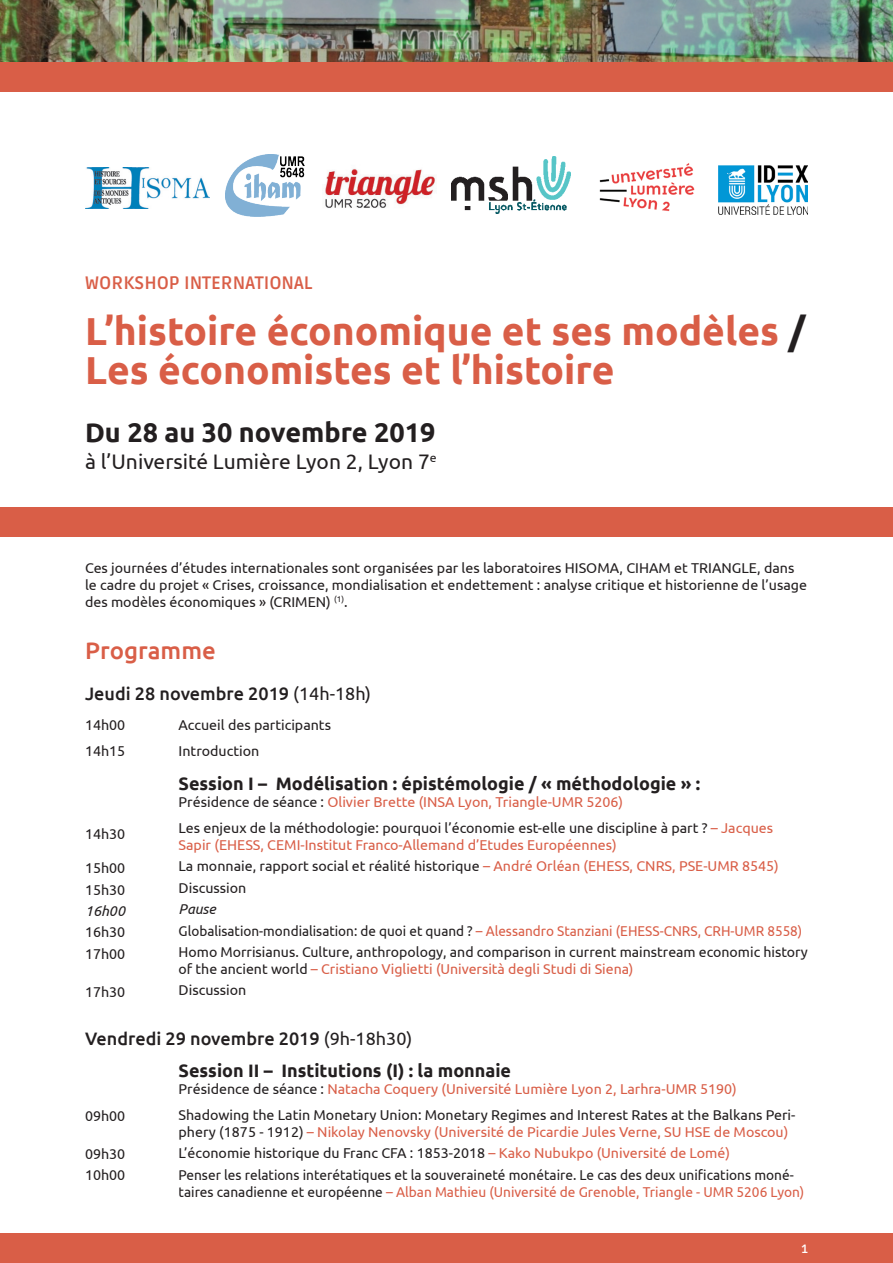
<style>
.page{position:relative;width:893px;height:1263px;background:#fff}
.page>*{position:absolute;margin:0;border:0;box-sizing:border-box;transform-origin:0 0}
.t1{font:700 39px "Ubuntu";color:#d95e47}
.t2{font:700 27px "Ubuntu";color:#231f20}
.Titre_-_Classiq__esp{font:500 24px "Ubuntu";color:#d95e47}
.t3{font:21px "Ubuntu";color:#231f20}
.t4{font:700 18px "Ubuntu";color:#231f20}
.t5{font:500 18px "Ubuntu";color:#231f20}
.t6{font:700 18px "Ruda";color:#d95e47}
.t7{font:14.25px/17.1px "Ubuntu";color:#231f20}
.t8{font:14.25px/17.1px "Ubuntu";color:#231f20;scale:.96 1}
.t9{font:14.25px "Ubuntu";color:#d95e47}
.t10{font:14.25px "Ubuntu";color:#d95e47;scale:.95 1}
.t11{font:italic 14.25px "Ubuntu";color:#231f20}
.t12{font:700 12px "Ruda";color:#fff}
.s1{color:#231f20}
.s2{font-weight:400}
.s3{color:#d95e47}
</style>
<div class="page">
<img style="left:0;top:0;width:893px;height:62px">
<div style="left:0;top:1233px;width:893px;height:30px;background:#d95e47"></div>
<div style="left:0;top:62px;width:893px;height:29px;background:#d95e47"></div>
<img style="left:451px;top:157px;width:119px;height:56px">
<div style="left:0;top:507px;width:893px;height:29px;background:#d95e47"></div>
<img style="left:226px;top:155px;width:78px;height:62px">
<img style="left:85px;top:168px;width:125px;height:40px">
<img style="left:599px;top:163px;width:96px;height:49px">
<img style="left:325px;top:168px;width:110px;height:40px">
<img style="left:718px;top:166px;width:89px;height:48px">
<p class="t6" style="left:85px;top:273px;width:229px">WORKSHOP INTERNATIONAL</p>
<p class="t1" style="left:85px;top:307px;width:722px">L’histoire économique et ses modèles <span class="s1">/</span></p>
<p class="t1" style="left:85px;top:346px;width:531px">Les économistes et l’histoire</p>
<p class="t2" style="left:85px;top:416px;width:352px">Du 28 au 30 novembre 2019</p>
<p class="t3" style="left:85px;top:449px;width:353px">à l’Université Lumière Lyon 2, Lyon 7<sup>e</sup></p>
<p class="t7" style="left:85px;top:559px;width:723px">Ces journées d’études internationales sont organisées par les laboratoires HISOMA, CIHAM et TRIANGLE, dans le cadre du projet « Crises, croissance, mondialisation et endettement : analyse critique et historienne de l’usage des modèles économiques » (CRIMEN) <sup>(1)</sup>.</p>
<p class="Titre_-_Classiq__esp" style="left:85px;top:635px;width:132px">Programme</p>
<p class="t5" style="left:85px;top:682px;width:288px">Jeudi 28 novembre 2019 <span class="s2">(14h-18h)</span></p>
<p class="t7" style="left:179px;top:716px;width:154px">Accueil des participants</p>
<p class="t7" style="left:179px;top:742px;width:82px">Introduction</p>
<p class="t4" style="left:179px;top:773px;width:523px">Session I – Modélisation : épistémologie / « méthodologie » :</p>
<p class="t9" style="left:179px;top:794px;width:446px"><span class="s1">Présidence de séance :</span> Olivier Brette (INSA Lyon, Triangle-UMR 5206)</p>
<p class="t7" style="left:179px;top:819px;width:596px">Les enjeux de la méthodologie: pourquoi l’économie est-elle une discipline à part ? <span class="s3">– Jacques<br>Sapir (EHESS, CEMI-Institut Franco-Allemand d’Etudes Européennes)</span></p>
<p class="t7" style="left:179px;top:857px;width:602px">La monnaie, rapport social et réalité historique <span class="s3">– André Orléan (EHESS, CNRS, PSE-UMR 8545)</span></p>
<p class="t7" style="left:179px;top:879px;width:69px">Discussion</p>
<p class="t11" style="left:179px;top:900px;width:39px">Pause</p>
<p class="t10" style="left:179px;top:922px;width:658px"><span class="s1">Globalisation-mondialisation: de quoi et quand ?</span> – Alessandro Stanziani (EHESS-CNRS, CRH-UMR 8558)</p>
<p class="t7" style="left:179px;top:943px;width:631px">Homo Morrisianus. Culture, anthropology, and comparison in current mainstream economic history of the ancient world <span class="s3">– Cristiano Viglietti (Università degli Studi di Siena)</span></p>
<p class="t7" style="left:179px;top:981px;width:69px">Discussion</p>
<p class="t7" style="left:85px;top:716px;width:42px">14h00</p>
<p class="t7" style="left:85px;top:742px;width:42px">14h15</p>
<p class="t7" style="left:85px;top:825px;width:42px">14h30</p>
<p class="t7" style="left:85px;top:859px;width:42px">15h00</p>
<p class="t7" style="left:85px;top:880px;width:42px">15h30</p>
<p class="t11" style="left:85px;top:902px;width:42px">16h00</p>
<p class="t7" style="left:85px;top:923px;width:42px">16h30</p>
<p class="t7" style="left:85px;top:944px;width:42px">17h00</p>
<p class="t7" style="left:85px;top:983px;width:42px">17h30</p>
<p class="t5" style="left:85px;top:1027px;width:329px">Vendredi 29 novembre 2019 <span class="s2">(9h-18h30)</span></p>
<p class="t4" style="left:179px;top:1060px;width:334px">Session II – Institutions (I) : la monnaie</p>
<p class="t9" style="left:179px;top:1080px;width:560px"><span class="s1">Présidence de séance :</span> Natacha Coquery (Université Lumière Lyon 2, Larhra-UMR 5190)</p>
<p class="t7" style="left:179px;top:1106px;width:618px">Shadowing the Latin Monetary Union: Monetary Regimes and Interest Rates at the Balkans Peri&shy;phery (1875 - 1912) <span class="s3">– Nikolay Nenovsky (Université de Picardie Jules Verne, SU HSE de Moscou)</span></p>
<p class="t7" style="left:179px;top:1144px;width:553px">L’économie historique du Franc CFA : 1853-2018 <span class="s3">– Kako Nubukpo (Université de Lomé)</span></p>
<p class="t8" style="left:179px;top:1165px;width:653px">Penser les relations interétatiques et la souveraineté monétaire. Le cas des deux unifications moné&shy;taires canadienne et européenne <span class="s3">– Alban Mathieu (Université de Grenoble, Triangle - UMR 5206 Lyon)</span></p>
<p class="t7" style="left:85px;top:1107px;width:42px">09h00</p>
<p class="t7" style="left:85px;top:1145px;width:42px">09h30</p>
<p class="t7" style="left:85px;top:1166px;width:42px">10h00</p>
<p class="t12" style="left:801px;top:1242px;width:8px">1</p>
</div>
